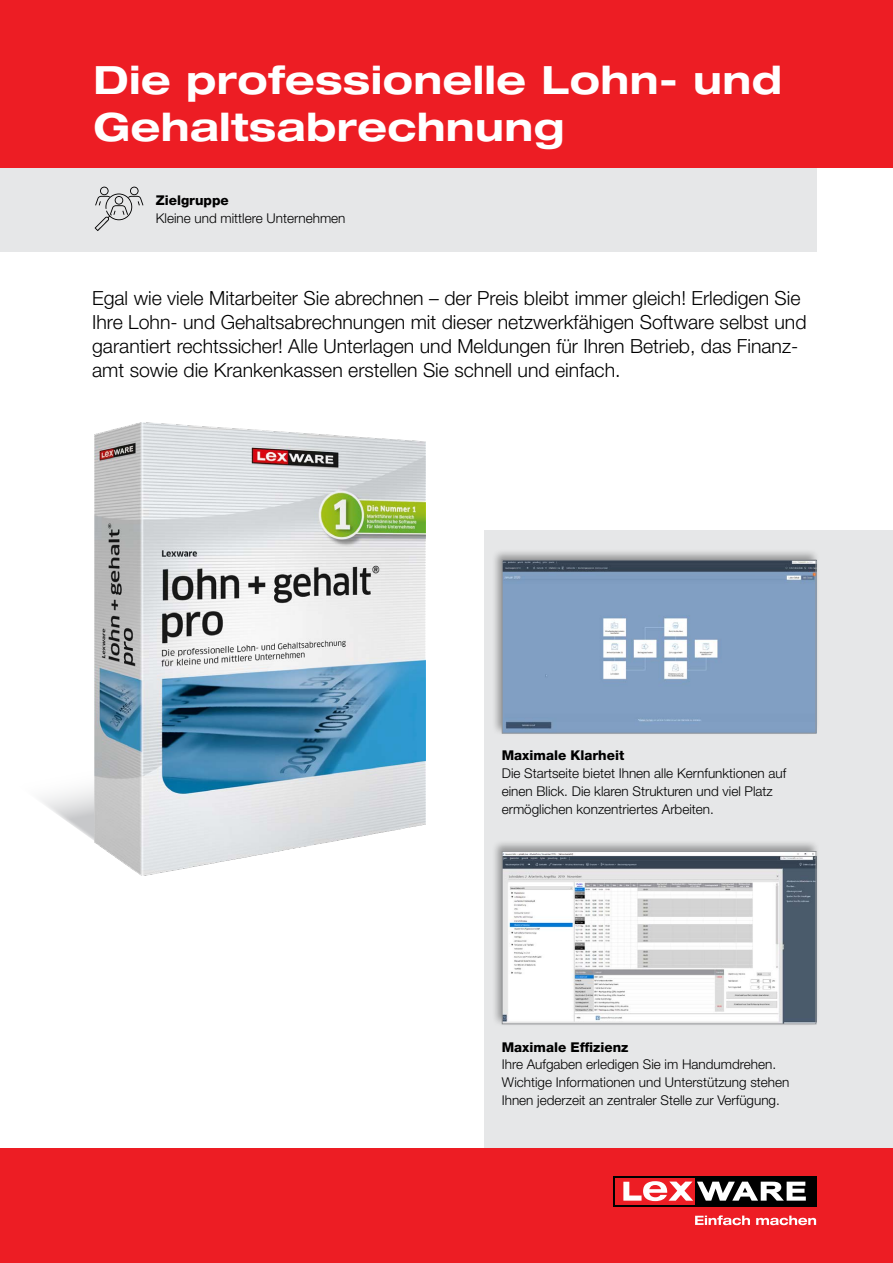
<style>
.page{position:relative;width:893px;height:1263px;background:#fff}
.page>*{position:absolute;margin:0;border:0;box-sizing:border-box;transform-origin:0 0}
.t1{font:700 expanded 39px/46.8px "Helvetica Neue LT Std";letter-spacing:.01em;color:#fff}
.t2{font:300 19.5px/24px "Helvetica Neue LT Std";color:#000}
.t3{font:300 13.5px/18px "Helvetica Neue LT Std";color:#000}
.t4{font:800 13.5px "Helvetica Neue LT Std";color:#000}
</style>
<div class="page">
<div style="left:0;top:167px;width:816px;height:85px;background:#e6e7e8"></div>
<div style="left:0;top:0;width:893px;height:168px;background:#ed1d24"></div>
<svg style="left:95px;top:187px;width:48px;height:44px"></svg>
<div style="left:485px;top:530px;width:408px;height:642px;background:#e6e7e8"></div>
<div style="left:0;top:1148px;width:893px;height:115px;background:#ed1d24"></div>
<div style="left:613px;top:1176px;width:203px;height:30px;background:#000"></div>
<div style="left:615px;top:1178px;width:80px;height:26px;background:#ed1d24"></div>
<svg style="left:623px;top:1181px;width:183px;height:20px"></svg>
<svg style="left:695px;top:1215px;width:55px;height:10px"></svg>
<svg style="left:756px;top:1215px;width:60px;height:10px"></svg>
<div style="left:492px;top:548px;width:328px;height:188px;background:#000;opacity:.35"></div>
<img style="left:504px;top:562px;width:310px;height:170px">
<div style="left:502px;top:560px;width:314px;height:174px;border:1px solid #939598"></div>
<div style="left:492px;top:840px;width:328px;height:186px;background:#000;opacity:.35"></div>
<img style="left:504px;top:853px;width:310px;height:169px">
<div style="left:502px;top:851px;width:314px;height:173px;border:1px solid #939598"></div>
<svg style="left:41px;top:788px;width:53px;height:52px"></svg>
<img style="left:94px;top:423px;width:331px;height:453px">
<h1 class="t1" style="left:94px;top:55px;width:690px">Die professionelle Lohn- und<br>Gehaltsabrechnung</h1>
<p class="t4" style="left:156px;top:192px;width:75px">Zielgruppe</p>
<p class="t3" style="left:156px;top:209px;width:191px">Kleine und mittlere Unternehmen</p>
<p class="t2" style="left:92px;top:285px;width:716px">Egal wie viele Mitarbeiter Sie abrechnen – der Preis bleibt immer gleich! Erledigen Sie Ihre Lohn- und Gehaltsabrechnungen mit dieser netzwerkfähigen Software selbst und garantiert rechtssicher! Alle Unterlagen und Meldungen für Ihren Betrieb, das Finanz&shy;amt sowie die Krankenkassen erstellen Sie schnell und einfach.</p>
<p class="t4" style="left:502px;top:747px;width:124px">Maximale Klarheit</p>
<p class="t3" style="left:502px;top:764px;width:286px">Die Startseite bietet Ihnen alle Kernfunktionen auf einen Blick. Die klaren Strukturen und viel Platz ermöglichen konzentriertes Arbeiten.</p>
<p class="t4" style="left:502px;top:1039px;width:128px">Maximale Effizienz</p>
<p class="t3" style="left:502px;top:1055px;width:289px">Ihre Aufgaben erledigen Sie im Handumdrehen.<br>Wichtige Informationen und Unterstützung stehen<br>Ihnen jederzeit an zentraler Stelle zur Verfügung.</p>
</div>
